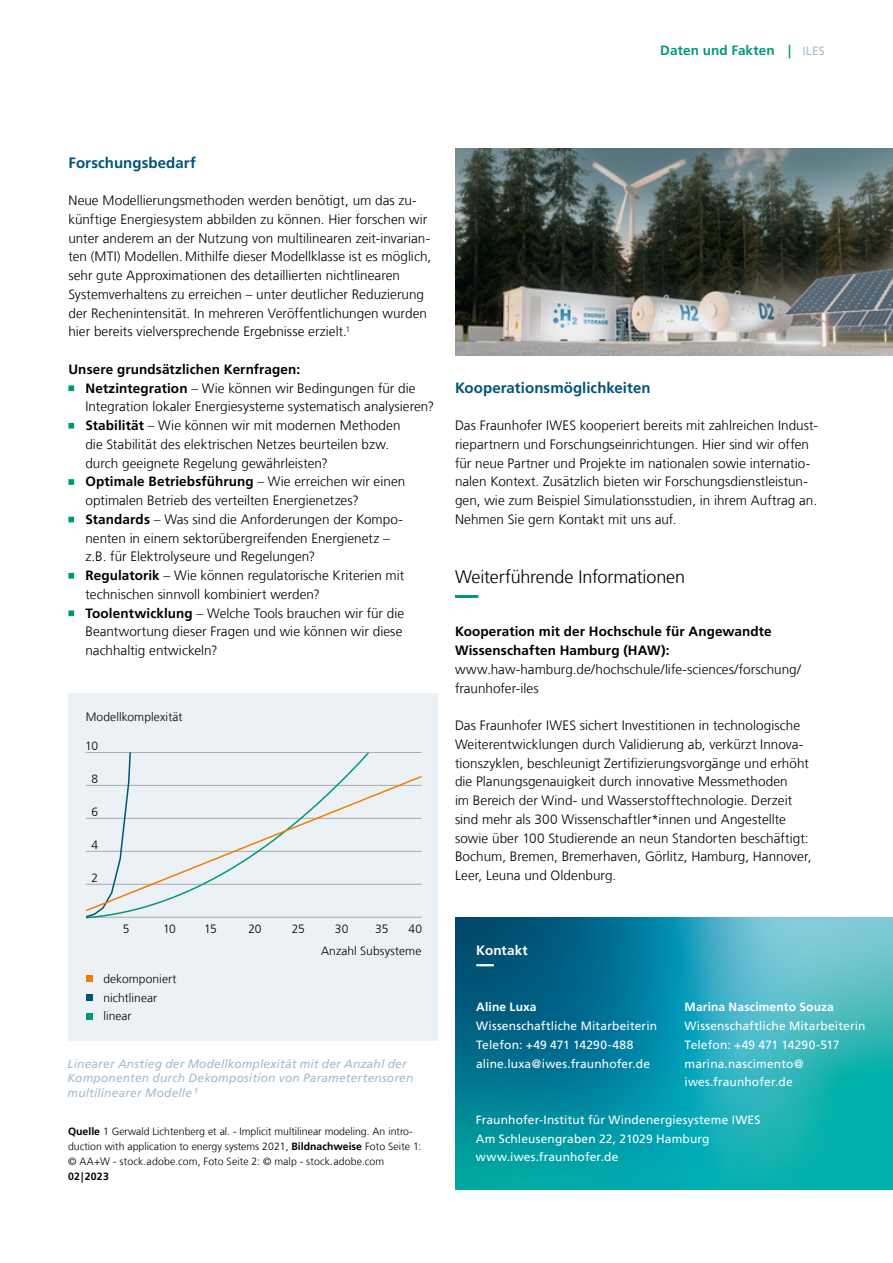
<style>
.page{position:relative;width:893px;height:1263px;background:#fff}
.page>*{position:absolute;margin:0;border:0;box-sizing:border-box;transform-origin:0 0}
.t1{font:300 18px "Frutiger LT Com";letter-spacing:-.01em;color:#000}
.t2{font:700 15px "Frutiger LT Com";letter-spacing:.005em;color:#005478}
.t3{font:300 13.5px/18.8px "Frutiger LT Com";letter-spacing:.005em;color:#000}
.t4{font:700 13.5px/18.8px "Frutiger LT Com";letter-spacing:.01em;color:#000}
.t5{font:700 13.5px "Frutiger LT Com";letter-spacing:.01em;color:#009879}
.t6{font:700 13.5px "Frutiger LT Com";letter-spacing:.005em;color:#fff}
.t7{font:12px/18.8px "Frutiger LT Com";letter-spacing:.01em;color:#fff}
.t8{font:italic 12px/14.4px "Frutiger LT Com";letter-spacing:.015em;color:#a5bcca}
.t9{font:300 12px/18.8px "Frutiger LT Com";letter-spacing:.005em;color:#000}
.t10{font:700 12px "Frutiger LT Com";letter-spacing:.015em;color:#fff}
.t11{font:300 10.5px/15px "Frutiger LT Com";color:#000}
.t12{font:700 10.5px "Frutiger LT Com";letter-spacing:.02em;color:#000}
.s1{font-weight:400;font-size:12px;color:#a5bcca}
.s2{font-weight:700}
</style>
<div class="page">
<svg style="left:455px;top:918px;width:438px;height:272px;background:#1899a9"></svg>
<img style="left:455px;top:148px;width:438px;height:207px">
<div style="left:68px;top:693px;width:370px;height:347px;background:#ecf1f5"></div>
<div style="left:86px;top:975px;width:7px;height:7px;background:#ef7d00"></div>
<div style="left:86px;top:994px;width:7px;height:6px;background:#005478"></div>
<div style="left:86px;top:1013px;width:7px;height:6px;background:#009879"></div>
<hr style="left:86px;top:752px;width:336px;height:1px;background:#000">
<hr style="left:86px;top:917px;width:336px;height:1px;background:#000">
<svg style="left:132px;top:752px;width:239px;height:166px"></svg>
<svg style="left:86px;top:752px;width:46px;height:167px"></svg>
<svg style="left:86px;top:774px;width:336px;height:138px"></svg>
<svg style="left:476px;top:964px;width:192px;height:2px"></svg>
<svg style="left:455px;top:595px;width:24px;height:3px"></svg>
<svg style="left:68px;top:385px;width:7px;height:6px"></svg>
<svg style="left:68px;top:423px;width:7px;height:6px"></svg>
<svg style="left:68px;top:479px;width:7px;height:6px"></svg>
<svg style="left:68px;top:517px;width:7px;height:5px"></svg>
<svg style="left:68px;top:573px;width:7px;height:6px"></svg>
<svg style="left:68px;top:610px;width:7px;height:6px"></svg>
<p class="t5" style="left:660px;top:42px;width:166px">Daten und Fakten | <span class="s1">ILES</span></p>
<p class="t2" style="left:68px;top:154px;width:129px">Forschungsbedarf</p>
<p class="t3" style="left:68px;top:191px;width:364px">Neue Modellierungsmethoden werden benötigt, um das zu&shy;künftige Energiesystem abbilden zu können. Hier forschen wir unter anderem an der Nutzung von multilinearen zeit-invarian&shy;ten (MTI) Modellen. Mithilfe dieser Modellklasse ist es möglich, sehr gute Approximationen des detaillierten nichtlinearen Systemverhaltens zu erreichen – unter deutlicher Reduzierung der Rechenintensität. In mehreren Veröffentlichungen wurden hier bereits vielversprechende Ergebnisse erzielt.<sup>1</sup></p>
<p class="t4" style="left:68px;top:360px;width:233px">Unsere grundsätzlichen Kernfragen:</p>
<p class="t3" style="left:85px;top:379px;width:350px"><span class="s2">Netzintegration</span> – Wie können wir Bedingungen für die Integration lokaler Energiesysteme systematisch analysieren?<br><span class="s2">Stabilität</span> – Wie können wir mit modernen Methoden<br>die Stabilität des elektrischen Netzes beurteilen bzw.<br>durch geeignete Regelung gewährleisten?<br><span class="s2">Optimale Betriebsführung</span> – Wie erreichen wir einen optimalen Betrieb des verteilten Energienetzes?<br><span class="s2">Standards</span> – Was sind die Anforderungen der Kompo&shy;nenten in einem sektorübergreifenden Energienetz –<br>z.B. für Elektrolyseure und Regelungen?<br><span class="s2">Regulatorik</span> – Wie können regulatorische Kriterien mit technischen sinnvoll kombiniert werden?<br><span class="s2">Toolentwicklung</span> – Welche Tools brauchen wir für die Beantwortung dieser Fragen und wie können wir diese nachhaltig entwickeln?</p>
<p class="t9" style="left:86px;top:707px;width:98px">Modellkomplexität</p>
<p class="t9" style="left:85px;top:736px;width:14px">10</p>
<p class="t9" style="left:91px;top:769px;width:8px">8</p>
<p class="t9" style="left:91px;top:802px;width:8px">6</p>
<p class="t9" style="left:91px;top:835px;width:8px">4</p>
<p class="t9" style="left:91px;top:868px;width:8px">2</p>
<p class="t9" style="left:123px;top:919px;width:8px">5</p>
<p class="t9" style="left:163px;top:919px;width:14px">10</p>
<p class="t9" style="left:204px;top:919px;width:14px">15</p>
<p class="t9" style="left:248px;top:919px;width:15px">20</p>
<p class="t9" style="left:292px;top:919px;width:15px">25</p>
<p class="t9" style="left:335px;top:919px;width:15px">30</p>
<p class="t9" style="left:375px;top:919px;width:15px">35</p>
<p class="t9" style="left:321px;top:917px;width:102px;line-height:22.6px;text-align:right">40<br>Anzahl Subsysteme</p>
<p class="t9" style="left:103px;top:969px;width:75px">dekomponiert nichtlinear linear</p>
<p class="t8" style="left:68px;top:1057px;width:347px">Linearer Anstieg der Modellkomplexität mit der Anzahl der<br>Komponenten durch Dekomposition von Parametertensoren multilinearer Modelle <sup>1</sup></p>
<p class="t11" style="left:68px;top:1124px;width:355px"><span class="s2">Quelle</span> 1 Gerwald Lichtenberg et al. - Implicit multilinear modeling. An intro&shy;duction with application to energy systems 2021, <span class="s2">Bildnachweise</span> Foto Seite 1: © AA+W - stock.adobe.com, Foto Seite 2: © malp - stock.adobe.com</p>
<p class="t12" style="left:68px;top:1170px;width:42px">02|2023</p>
<p class="t2" style="left:455px;top:379px;width:197px">Kooperationsmöglichkeiten</p>
<p class="t3" style="left:455px;top:416px;width:364px">Das Fraunhofer IWES kooperiert bereits mit zahlreichen Indust&shy;riepartnern und Forschungseinrichtungen. Hier sind wir offen für neue Partner und Projekte im nationalen sowie internatio&shy;nalen Kontext. Zusätzlich bieten wir Forschungsdienstleistun&shy;gen, wie zum Beispiel Simulationsstudien, in ihrem Auftrag an.<br>Nehmen Sie gern Kontakt mit uns auf.</p>
<h1 class="t1" style="left:455px;top:566px;width:232px">Weiterführende Informationen</h1>
<p class="t4" style="left:455px;top:622px;width:318px">Kooperation mit der Hochschule für Angewandte<br>Wissenschaften Hamburg (HAW):</p>
<p class="t3" style="left:455px;top:660px;width:347px">www.haw-hamburg.de/hochschule/life-sciences/forschung/ fraunhofer-iles</p>
<p class="t3" style="left:455px;top:716px;width:358px">Das Fraunhofer IWES sichert Investitionen in technologische Weiterentwicklungen durch Validierung ab, verkürzt Innova&shy;tionszyklen, beschleunigt Zertifizierungsvorgänge und erhöht die Planungsgenauigkeit durch innovative Messmethoden<br>im Bereich der Wind- und Wasserstofftechnologie. Derzeit sind mehr als 300 Wissenschaftler*innen und Angestellte sowie über 100 Studierende an neun Standorten beschäftigt:<br>Bochum, Bremen, Bremerhaven, Görlitz, Hamburg, Hannover, Leer, Leuna und Oldenburg.</p>
<p class="t6" style="left:476px;top:942px;width:53px">Kontakt</p>
<p class="t10" style="left:476px;top:1000px;width:62px">Aline Luxa</p>
<p class="t7" style="left:476px;top:1017px;width:182px">Wissenschaftliche Mitarbeiterin<br>Telefon: +49 471 14290-488 aline.luxa@iwes.fraunhofer.de</p>
<p class="t10" style="left:685px;top:1000px;width:151px">Marina Nascimento Souza</p>
<p class="t7" style="left:685px;top:1017px;width:182px">Wissenschaftliche Mitarbeiterin<br>Telefon: +49 471 14290-517 marina.nascimento@ iwes.fraunhofer.de</p>
<p class="t7" style="left:476px;top:1110px;width:286px">Fraunhofer-Institut für Windenergiesysteme IWES<br>Am Schleusengraben 22, 21029 Hamburg www.iwes.fraunhofer.de</p>
</div>
